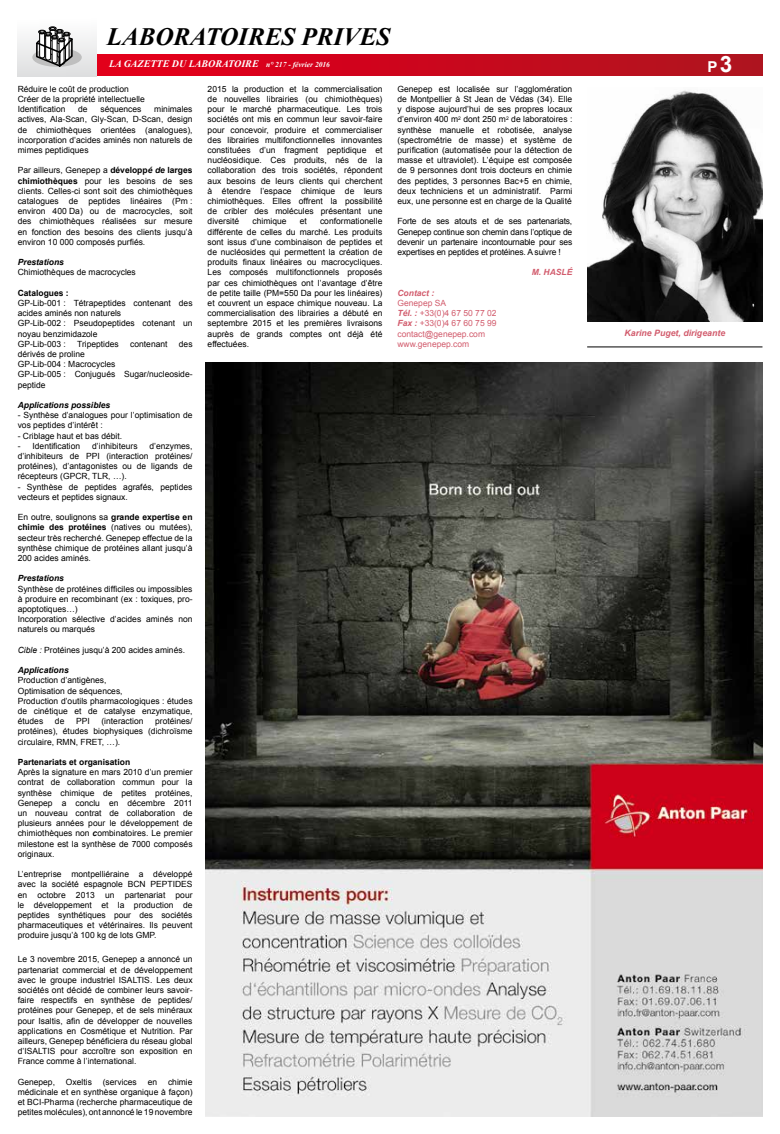
<style>
.page{position:relative;width:780px;height:1134px;background:#fff}
.page>*{position:absolute;margin:0;border:0;box-sizing:border-box;transform-origin:0 0}
.t1{font:italic 700 25px "Times New Roman";color:#000}
.t2{font:700 15px "Arial";color:#fff}
.t3{font:italic 700 10px "Times New Roman";color:#fff}
.t4{font:italic 700 8.75px "Arial";color:#d25c6d}
.t5{font:8.5px/10.2px "Arial";color:#000;text-align:justify}
.t6{font:8.5px/10.2px "Arial";color:#d25c6d}
.t7{font:italic 700 8.5px "Arial";color:#000}
.t8{font:700 8.5px "Arial";color:#000}
.t9{font:italic 700 8.5px "Arial";color:#d25c6d}
.s1{font-size:7.5px}
.s2{font-size:22.5px}
.s3{font-weight:700}
.s4{font-weight:700;font-style:italic}
.s5{font-style:italic}
</style>
<div class="page">
<div style="left:96px;top:54px;width:666px;height:22px;background:linear-gradient(to right,#e7001a,#af141f)"></div>
<div style="left:18px;top:18px;width:78px;height:59px;background:linear-gradient(to bottom,#fefefe,#dededf)"></div>
<div style="left:32px;top:48px;width:50px;height:19px;background:#bfbfbf;border-radius:50%"></div>
<svg style="left:35px;top:27px;width:39px;height:41px"></svg>
<img style="left:587px;top:90px;width:175px;height:231px">
<hr style="left:587px;top:346px;width:175px;height:1px;background:#000">
<img style="left:206px;top:363px;width:556px;height:753px">
<h1 class="t1" style="left:107px;top:19px;width:285px">LABORATOIRES PRIVES</h1>
<p class="t3" style="left:109px;top:57px;width:222px">LA GAZETTE DU LABORATOIRE <span class="s1">n° 217 - février 2016</span></p>
<h2 class="t2" style="left:707px;top:56px;width:26px">P<span class="s2">3</span></h2>
<p class="t5" style="left:18px;top:84px;width:129px;text-align:left">Réduire le coût de production<br>Créer de la propriété intellectuelle<br>Identification</p>
<p class="t5" style="left:78px;top:104px;width:11px">de</p>
<p class="t5" style="left:100px;top:104px;width:43px">séquences</p>
<p class="t5" style="left:18px;top:104px;width:176px;text-indent:136px">minimales actives, Ala-Scan, Gly-Scan, D-Scan, design de chimiothèques orientées (analogues), incorporation d’acides aminés non naturels de mimes peptidiques</p>
<p class="t5" style="left:18px;top:165px;width:176px">Par ailleurs, Genepep a <span class="s3">développ</span><span class="s4">é de</span> <span class="s3">larges chimiothèques</span> pour les besoins de ses clients. Celles-ci sont soit des chimiothèques catalogues de peptides linéaires (Pm : environ 400 Da) ou de macrocycles, soit des chimiothèques réalisées sur mesure en fonction des besoins des clients jusqu’à environ 10 000 composés purfiés.</p>
<p class="t7" style="left:18px;top:257px;width:48px">Prestations</p>
<p class="t5" style="left:18px;top:267px;width:120px">Chimiothèques de macrocycles</p>
<p class="t8" style="left:18px;top:287px;width:53px">Catalogues :</p>
<p class="t5" style="left:18px;top:298px;width:176px;text-align:left">GP-Lib-001 : Tétrapeptides contenant des acides aminés non naturels<br>GP-Lib-002 : Pseudopeptides cotenant un noyau benzimidazole<br>GP-Lib-003 :</p>
<p class="t5" style="left:77px;top:339px;width:43px">Tripeptides</p>
<p class="t5" style="left:130px;top:339px;width:39px">contenant</p>
<p class="t5" style="left:179px;top:339px;width:15px">des</p>
<p class="t5" style="left:18px;top:349px;width:176px;text-align:left">dérivés de proline<br>GP-Lib-004 : Macrocycles<br>GP-Lib-005 : Conjugués Sugar/nucleoside&shy;peptide</p>
<p class="t7" style="left:18px;top:399px;width:94px">Applications possibles</p>
<p class="t5" style="left:18px;top:410px;width:176px">- Synthèse d’analogues pour l’optimisation de vos peptides d’intérêt :</p>
<p class="t5" style="left:18px;top:431px;width:106px">- Criblage haut et bas débit.</p>
<p class="t5" style="left:18px;top:441px;width:64px">- Identification</p>
<p class="t5" style="left:92px;top:441px;width:47px">d’inhibiteurs</p>
<p class="t5" style="left:18px;top:441px;width:176px;text-indent:132px">d’enzymes, d’inhibiteurs de PPI (interaction protéines/ protéines), d’antagonistes ou de ligands de récepteurs (GPCR, TLR, …).</p>
<p class="t5" style="left:18px;top:482px;width:176px">- Synthèse de peptides agrafés, peptides vecteurs et peptides signaux.</p>
<p class="t5" style="left:18px;top:512px;width:176px">En outre, soulignons sa <span class="s3">grande expertise en chimie des protéines</span> (natives ou mutées), secteur très recherché. Genepep effectue de la synthèse chimique de protéines allant jusqu’à 200 acides aminés.</p>
<p class="t7" style="left:18px;top:573px;width:48px">Prestations</p>
<p class="t5" style="left:18px;top:584px;width:176px;text-align:left">Synthèse de protéines difficiles ou impossibles à produire en recombinant (ex : toxiques, pro&shy;apoptotiques…)<br>Incorporation sélective d’acides aminés non naturels ou marqués</p>
<p class="t5" style="left:18px;top:645px;width:169px"><span class="s5">Cible :</span> Protéines jusqu’à 200 acides aminés.</p>
<p class="t7" style="left:18px;top:665px;width:53px">Applications</p>
<p class="t5" style="left:18px;top:675px;width:176px;text-align:left">Production d’antigènes,<br>Optimisation de séquences,<br>Production d’outils pharmacologiques : études de cinétique et de catalyse enzymatique, études</p>
<p class="t5" style="left:18px;top:716px;width:176px;text-indent:137px">protéines/ protéines), études biophysiques (dichroïsme circulaire, RMN, FRET, …).</p>
<p class="t8" style="left:18px;top:756px;width:114px">Partenariats et organisation</p>
<p class="t5" style="left:18px;top:767px;width:176px">Après la signature en mars 2010 d’un premier contrat de collaboration commun pour la synthèse chimique de petites protéines, Genepep a conclu en décembre 2011 un nouveau contrat de collaboration de plusieurs années pour le développement de chimiothèques non <span class="s4">c</span>ombinatoires. Le premier milestone est la synthèse de 7000 composés originaux.</p>
<p class="t5" style="left:18px;top:869px;width:176px">L’entreprise montpelliéraine a développé avec la société espagnole BCN PEPTIDES en octobre 2013 un partenariat pour le développement et la production de peptides synthétiques pour des sociétés pharmaceutiques et vétérinaires. Ils peuvent produire jusqu’à 100 kg de lots GMP.</p>
<p class="t5" style="left:18px;top:954px;width:176px">Le 3 novembre 2015, Genepep a annoncé un partenariat commercial et de développement avec le groupe industriel ISALTIS. Les deux sociétés ont décidé de combiner leurs savoir&shy;faire respectifs en synthèse de peptides/ protéines pour Genepep, et de sels minéraux pour Isaltis, afin de développer de nouvelles applications en Cosmétique et Nutrition. Par ailleurs, Genepep bénéficiera du réseau global d’ISALTIS pour accroître son exposition en France comme à l’international.</p>
<p class="t5" style="left:18px;top:1077px;width:39px">Genepep,</p>
<p class="t5" style="left:66px;top:1077px;width:27px">Oxeltis</p>
<p class="t5" style="left:103px;top:1077px;width:36px">(services</p>
<p class="t5" style="left:148px;top:1077px;width:11px">en</p>
<p class="t5" style="left:55px;top:716px;width:11px">de</p>
<p class="t5" style="left:76px;top:716px;width:15px">PPI</p>
<p class="t5" style="left:101px;top:716px;width:44px">(interaction</p>
<p class="t5" style="left:18px;top:1077px;width:176px;text-indent:150px">chimie médicinale et en synthèse organique à façon) et BCI-Pharma (recherche pharmaceutique de petites molécules), ont annoncé le 19 novembre</p>
<p class="t5" style="left:207px;top:84px;width:176px">2015 la production et la commercialisation de nouvelles librairies (ou chimiothèques) pour le marché pharmaceutique. Les trois sociétés ont mis en commun leur savoir-faire pour concevoir, produire et commercialiser des librairies multifonctionnelles innovantes constituées d’un fragment peptidique et nucléosidique. Ces produits, nés de la collaboration des trois sociétés, répondent aux besoins de leurs clients qui cherchent à étendre l’espace chimique de leurs chimiothèques. Elles offrent la possibilité de cribler des molécules présentant une diversité</p>
<p class="t5" style="left:207px;top:216px;width:176px;text-indent:112px">conformationelle différente de celles du marché. Les produits sont issus d’une combinaison de peptides et de nucléosides qui permettent la création de produits finaux linéaires ou macrocycliques.<br>Les composés multifonctionnels proposés par ces chimiothèques ont l’avantage d’être de petite taille (PM=550 Da pour les linéaires) et couvrent un espace chimique nouveau. La commercialisation des librairies a débuté en septembre 2015 et les premières livraisons auprès de grands comptes ont déjà été effectuées.</p>
<p class="t5" style="left:252px;top:216px;width:36px">chimique</p>
<p class="t5" style="left:300px;top:216px;width:9px">et</p>
<p class="t5" style="left:397px;top:84px;width:176px">Genepep est localisée sur l’agglomération de Montpellier à St Jean de Védas (34). Elle y dispose aujourd’hui de ses propres locaux d’environ 400 m<sup>2</sup> dont 250 m<sup>2</sup> de laboratoires : synthèse manuelle et robotisée, analyse (spectrométrie de masse) et système de purification (automatisée pour la détection de masse et ultraviolet). L’équipe est composée de 9 personnes dont trois docteurs en chimie des peptides, 3 personnes Bac+5 en chimie, deux techniciens et un administratif. Parmi eux, une personne est en charge de la Qualité</p>
<p class="t5" style="left:397px;top:216px;width:176px">Forte de ses atouts et de ses partenariats, Genepep continue son chemin dans l’optique de devenir un partenaire incontournable pour ses expertises en peptides et protéines. A suivre !</p>
<p class="t9" style="left:531px;top:267px;width:42px">M. HASLÉ</p>
<p class="t9" style="left:397px;top:287px;width:38px">Contact :</p>
<p class="t6" style="left:397px;top:298px;width:100px">Genepep SA<br><span class="s4">Tél. :</span> +33(0)4 67 50 77 02<br><span class="s4">Fax :</span> +33(0)4 67 60 75 99 contact@genepep.com www.genepep.com</p>
<p class="t4" style="left:624px;top:327px;width:102px">Karine Puget, dirigeante</p>
</div>
